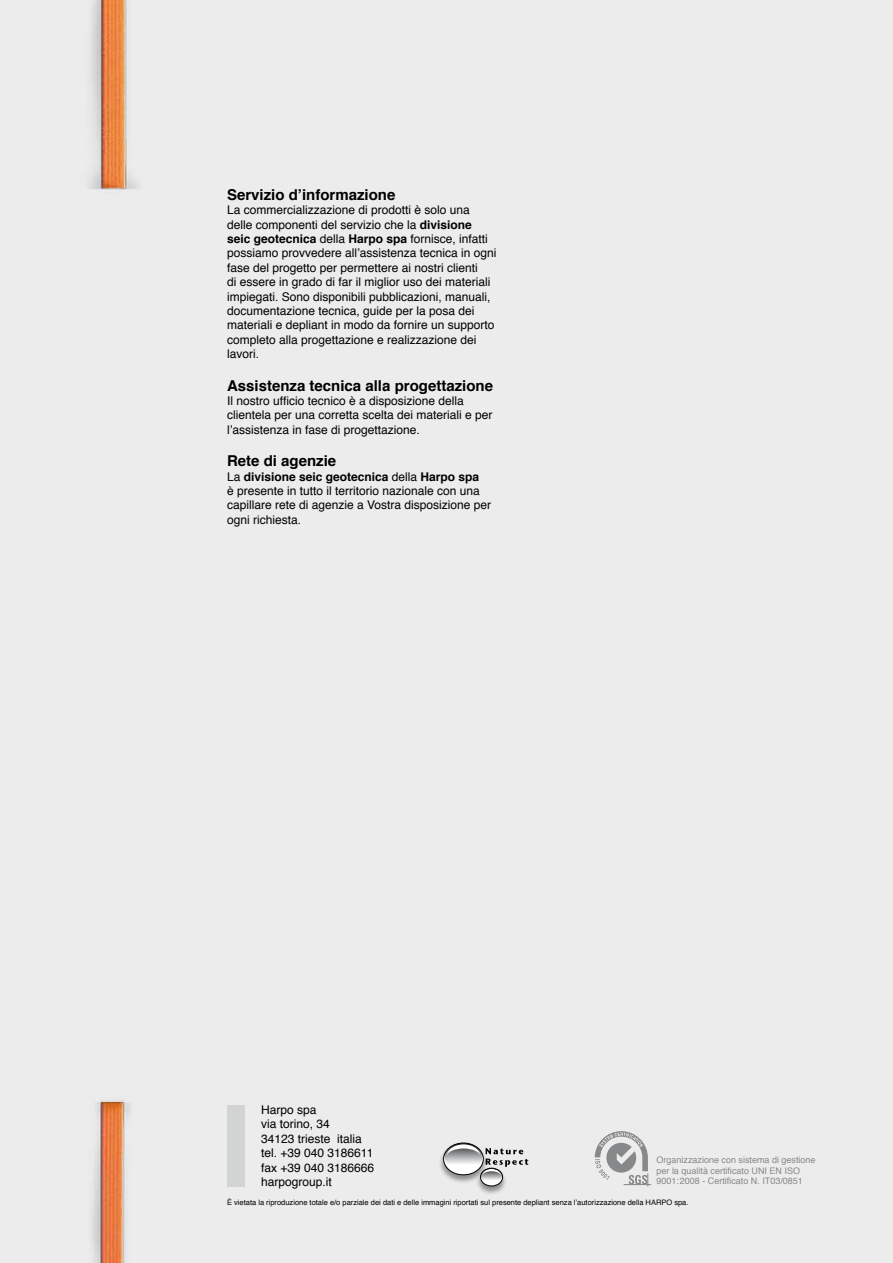
<style>
.page{position:relative;width:893px;height:1263px;background:#ececed}
.page>*{position:absolute;margin:0;border:0;box-sizing:border-box;transform-origin:0 0}
.t1{font:700 15px "Helvetica";color:#000}
.t2{font:12px/14.4px "Helvetica";color:#000}
.t3{font:9px/10.8px "Helvetica";color:#878889}
.t4{font:7.5px "Helvetica";color:#000}
.s1{font-weight:700}
</style>
<div class="page">
<svg style="left:595px;top:1131px;width:56px;height:55px"></svg>
<div style="left:227px;top:1105px;width:17px;height:81px;background:#d2d3d3"></div>
<div style="left:439px;top:1142px;width:69px;height:54px;background:#000;opacity:.4"></div>
<svg style="left:445px;top:1143px;width:37px;height:27px"></svg>
<div style="left:443px;top:1142px;width:41px;height:33px;border:1px solid #000;border-radius:50%"></div>
<svg style="left:480px;top:1168px;width:23px;height:18px"></svg>
<svg style="left:481px;top:1168px;width:21px;height:15px"></svg>
<div style="left:480px;top:1168px;width:23px;height:18px;border:1px solid #000;border-radius:50%"></div>
<svg style="left:447px;top:1144px;width:81px;height:32px"></svg>
<img style="left:89px;top:0;width:49px;height:1263px">
<p class="t1" style="left:227px;top:182px;width:170px">Servizio d’informazione</p>
<p class="t2" style="left:227px;top:203px;width:271px">La commercializzazione di prodotti è solo una delle componenti del servizio che la <span class="s1">divisione seic geotecnica</span> della <span class="s1">Harpo spa</span> fornisce, infatti possiamo provvedere all’assistenza tecnica in ogni fase del progetto per permettere ai nostri clienti<br>di essere in grado di far il miglior uso dei materiali impiegati. Sono disponibili pubblicazioni, manuali, documentazione tecnica, guide per la posa dei materiali e depliant in modo da fornire un supporto completo alla progettazione e realizzazione dei lavori.</p>
<p class="t1" style="left:227px;top:373px;width:267px">Assistenza tecnica alla progettazione</p>
<p class="t2" style="left:227px;top:394px;width:267px">Il nostro ufficio tecnico è a disposizione della clientela per una corretta scelta dei materiali e per l’assistenza in fase di progettazione.</p>
<p class="t1" style="left:227px;top:449px;width:111px">Rete di agenzie</p>
<p class="t2" style="left:227px;top:470px;width:266px">La <span class="s1">divisione seic geotecnica</span> della <span class="s1">Harpo spa<br></span>è presente in tutto il territorio nazionale con una capillare rete di agenzie a Vostra disposizione per ogni richiesta.</p>
<p class="t2" style="left:261px;top:1103px;width:115px">Harpo spa<br>via torino, 34<br>34123 trieste italia tel. +39 040 3186611 fax +39 040 3186666 harpogroup.it</p>
<p class="t3" style="left:656px;top:1154px;width:161px">Organizzazione con sistema di gestione per la qualità certificato UNI EN ISO<br>9001:2008 - Certificato N. IT03/0851</p>
<p class="t4" style="left:227px;top:1196px;width:463px">È vietata la riproduzione totale e/o parziale dei dati e delle immagini riportati sul presente depliant senza l’autorizzazione della HARPO spa.</p>
</div>
